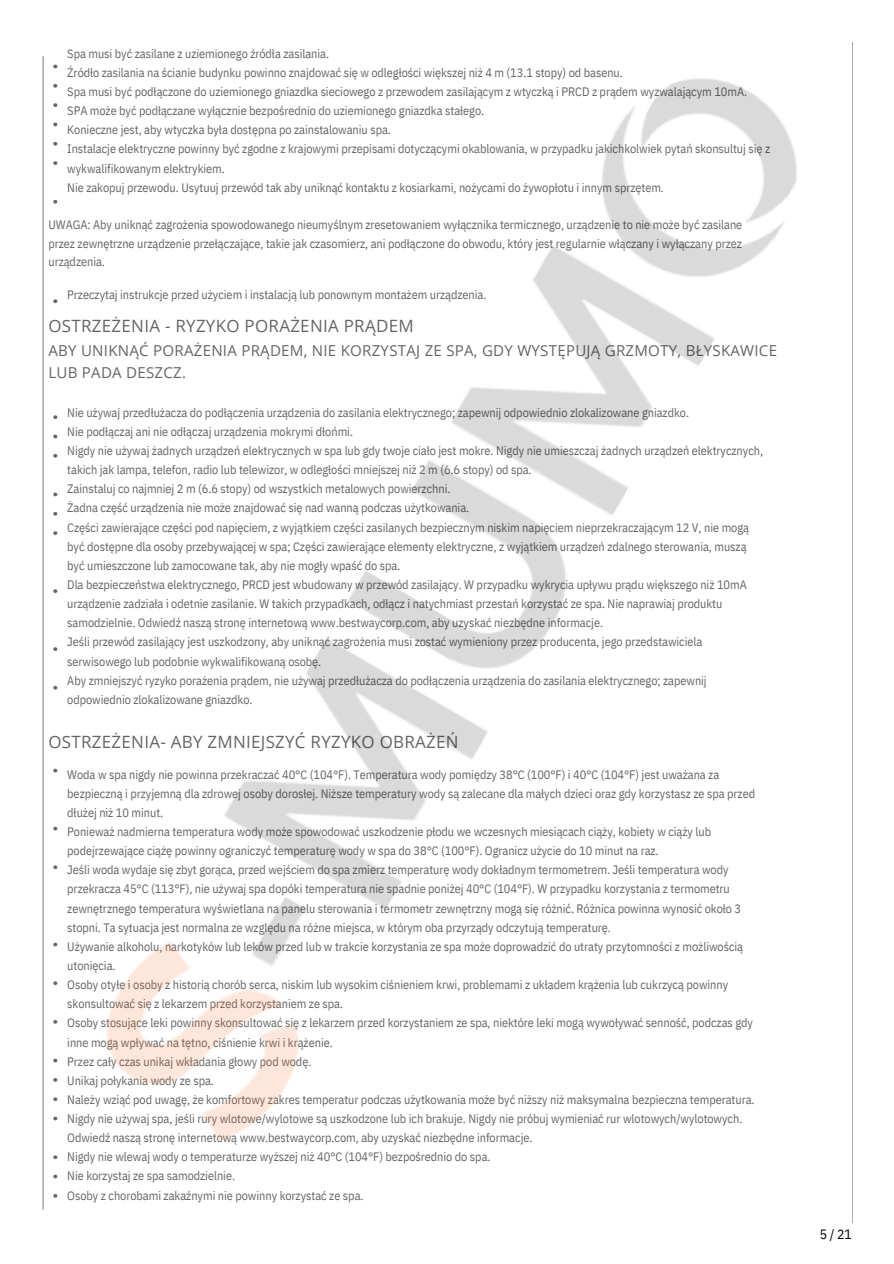
<style>
.page{position:relative;width:894px;height:1264px;background:#fff}
.page>*{position:absolute;margin:0;border:0;box-sizing:border-box;transform-origin:0 0}
.t1{font:16.95px "Open Sans";letter-spacing:.015em;color:#656565}
.t2{font:15px/22.5px "Open Sans";letter-spacing:.015em;color:#656565}
.t3{font:13.5px "IBM Plex Sans Cond";color:#000}
.t4{font:12.3px/19.2px "IBM Plex Sans Cond";letter-spacing:-.005em;color:#656565}
</style>
<div class="page">
<img style="left:42px;top:56px;width:16px;height:1154px">
<hr style="left:852px;top:43px;width:1px;height:1179px;background:#aaa">
<img style="left:43px;top:42px;width:810px;height:1152px">
<p class="t4" style="left:67px;top:44px;width:704px">Spa musi być zasilane z uziemionego źródła zasilania.<br>Źródło zasilania na ścianie budynku powinno znajdować się w odległości większej niż 4 m (13.1 stopy) od basenu.<br>Spa musi być podłączone do uziemionego gniazdka sieciowego z przewodem zasilającym z wtyczką i PRCD z prądem wyzwalającym 10mA.<br>SPA może być podłączane wyłącznie bezpośrednio do uziemionego gniazdka stałego.<br>Konieczne jest, aby wtyczka była dostępna po zainstalowaniu spa.<br>Instalacje elektryczne powinny być zgodne z krajowymi przepisami dotyczącymi okablowania, w przypadku jakichkolwiek pytań skonsultuj się z wykwalifikowanym elektrykiem.<br>Nie zakopuj przewodu. Usytuuj przewód tak aby uniknąć kontaktu z kosiarkami, nożycami do żywopłotu i innym sprzętem.</p>
<p class="t4" style="left:48px;top:214px;width:695px">UWAGA: Aby uniknąć zagrożenia spowodowanego nieumyślnym zresetowaniem wyłącznika termicznego, urządzenie to nie może być zasilane</p>
<p class="t4" style="left:48px;top:233px;width:695px">przez zewnętrzne urządzenie przełączające, takie jak czasomierz, ani podłączone do obwodu, który jest regularnie włączany i wyłączany przez</p>
<h2 class="t4" style="left:48px;top:251px;width:58px">urządzenia.</h2>
<p class="t4" style="left:67px;top:284px;width:420px">Przeczytaj instrukcje przed użyciem i instalacją lub ponownym montażem urządzenia.</p>
<p class="t1" style="left:48px;top:314px;width:366px">OSTRZEŻENIA - RYZYKO PORAŻENIA PRĄDEM</p>
<p class="t2" style="left:48px;top:339px;width:730px">ABY UNIKNĄĆ PORAŻENIA PRĄDEM, NIE KORZYSTAJ ZE SPA, GDY WYSTĘPUJĄ GRZMOTY, BŁYSKAWICE<br>LUB PADA DESZCZ.</p>
<h1 class="t4" style="left:67px;top:402px;width:697px">Nie używaj przedłużacza do podłączenia urządzenia do zasilania elektrycznego; zapewnij odpowiednio zlokalizowane gniazdko.<br>Nie podłączaj ani nie odłączaj urządzenia mokrymi dłońmi.<br>Nigdy nie używaj żadnych urządzeń elektrycznych w spa lub gdy twoje ciało jest mokre. Nigdy nie umieszczaj żadnych urządzeń elektrycznych, takich jak lampa, telefon, radio lub telewizor, w odległości mniejszej niż 2 m (6.6 stopy) od spa.<br>Zainstaluj co najmniej 2 m (6.6 stopy) od wszystkich metalowych powierzchni.<br>Żadna część urządzenia nie może znajdować się nad wanną podczas użytkowania.<br>Części zawierające części pod napięciem, z wyjątkiem części zasilanych bezpiecznym niskim napięciem nieprzekraczającym 12 V, nie mogą być dostępne dla osoby przebywającej w spa; Części zawierające elementy elektryczne, z wyjątkiem urządzeń zdalnego sterowania, muszą być umieszczone lub zamocowane tak, aby nie mogły wpaść do spa.<br>Dla bezpieczeństwa elektrycznego, PRCD jest wbudowany w przewód zasilający. W przypadku wykrycia upływu prądu większego niż 10mA urządzenie zadziała i odetnie zasilanie. W takich przypadkach, odłącz i natychmiast przestań korzystać ze spa. Nie naprawiaj produktu samodzielnie. Odwiedź naszą stronę internetową www.bestwaycorp.com, aby uzyskać niezbędne informacje.<br>Jeśli przewód zasilający jest uszkodzony, aby uniknąć zagrożenia musi zostać wymieniony przez producenta, jego przedstawiciela serwisowego lub podobnie wykwalifikowaną osobę.<br>Aby zmniejszyć ryzyko porażenia prądem, nie używaj przedłużacza do podłączenia urządzenia do zasilania elektrycznego; zapewnij odpowiednio zlokalizowane gniazdko.</h1>
<p class="t1" style="left:48px;top:729px;width:411px">OSTRZEŻENIA- ABY ZMNIEJSZYĆ RYZYKO OBRAŻEŃ</p>
<p class="t4" style="left:67px;top:764px;width:689px">Woda w spa nigdy nie powinna przekraczać 40°C (104°F). Temperatura wody pomiędzy 38°C (100°F) i 40°C (104°F) jest uważana za bezpieczną i przyjemną dla zdrowej osoby dorosłej. Niższe temperatury wody są zalecane dla małych dzieci oraz gdy korzystasz ze spa przed dłużej niż 10 minut.<br>Ponieważ nadmierna temperatura wody może spowodować uszkodzenie płodu we wczesnych miesiącach ciąży, kobiety w ciąży lub podejrzewające ciążę powinny ograniczyć temperaturę wody w spa do 38°C (100°F). Ogranicz użycie do 10 minut na raz.<br>Jeśli woda wydaje się zbyt gorąca, przed wejściem do spa zmierz temperaturę wody dokładnym termometrem. Jeśli temperatura wody przekracza 45°C (113°F), nie używaj spa dopóki temperatura nie spadnie poniżej 40°C (104°F). W przypadku korzystania z termometru zewnętrznego temperatura wyświetlana na panelu sterowania i termometr zewnętrzny mogą się różnić. Różnica powinna wynosić około 3 stopni. Ta sytuacja jest normalna ze względu na różne miejsca, w którym oba przyrządy odczytują temperaturę.<br>Używanie alkoholu, narkotyków lub leków przed lub w trakcie korzystania ze spa może doprowadzić do utraty przytomności z możliwością utonięcia.<br>Osoby otyłe i osoby z historią chorób serca, niskim lub wysokim ciśnieniem krwi, problemami z układem krążenia lub cukrzycą powinny skonsultować się z lekarzem przed korzystaniem ze spa.<br>Osoby stosujące leki powinny skonsultować się z lekarzem przed korzystaniem ze spa, niektóre leki mogą wywoływać senność, podczas gdy inne mogą wpływać na tętno, ciśnienie krwi i krążenie.<br>Przez cały czas unikaj wkładania głowy pod wodę.<br>Unikaj połykania wody ze spa.<br>Należy wziąć pod uwagę, że komfortowy zakres temperatur podczas użytkowania może być niższy niż maksymalna bezpieczna temperatura.<br>Nigdy nie używaj spa, jeśli rury wlotowe/wylotowe są uszkodzone lub ich brakuje. Nigdy nie próbuj wymieniać rur wlotowych/wylotowych.<br>Odwiedź naszą stronę internetową www.bestwaycorp.com, aby uzyskać niezbędne informacje.<br>Nigdy nie wlewaj wody o temperaturze wyższej niż 40°C (104°F) bezpośrednio do spa.<br>Nie korzystaj ze spa samodzielnie.<br>Osoby z chorobami zakaźnymi nie powinny korzystać ze spa.</p>
<p class="t3" style="left:819px;top:1225px;width:33px">5/21</p>
</div>
